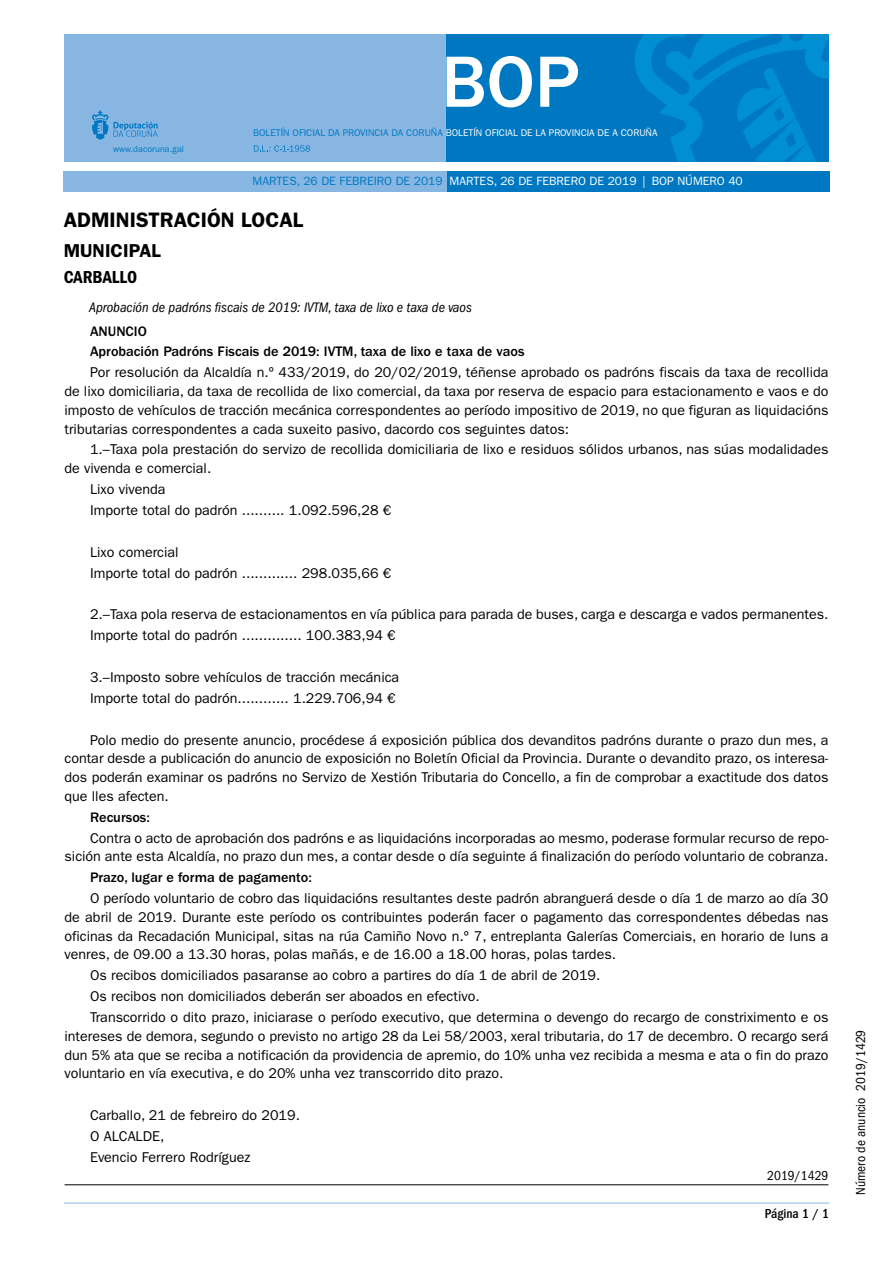
<style>
.page{position:relative;width:893px;height:1263px;background:#fff}
.page>*{position:absolute;margin:0;border:0;box-sizing:border-box;transform-origin:0 0}
.t1{font:500 75px "ITC Franklin Gothic Std";color:#fff}
.t2{font:600 21px "ITC Franklin Gothic Std";color:#000}
.t3{font:600 18.75px "ITC Franklin Gothic Std";color:#000}
.t4{font:18px "ITC Franklin Gothic Std Dm Cd";color:#000}
.t5{font:14.25px/18.8px "ITC Franklin Gothic Std";color:#000}
.t6{font:500 14.25px/20.9px "ITC Franklin Gothic Std";color:#000}
.t7{font:italic condensed 14.25px "ITC Franklin Gothic Std";color:#000}
.t8{font:condensed 13.5px "ITC Franklin Gothic Std";color:#000}
.t9{font:500 condensed 13.5px "ITC Franklin Gothic Std";color:#000}
.t10{font:12px "ITC Franklin Gothic Std";color:#fff}
.t11{font:9.75px "ITC Franklin Gothic Std";color:#fff}
.t12{font:9px "ITC Franklin Gothic Std";color:#0078c1}
.s1{color:#0078c1}
</style>
<div class="page">
<div style="left:64px;top:34px;width:382px;height:128px;background:#88b6e3"></div>
<div style="left:446px;top:34px;width:383px;height:128px;background:#0078c1"></div>
<svg style="left:254px;top:145px;width:56px;height:7px"></svg>
<svg style="left:92px;top:110px;width:66px;height:30px"></svg>
<svg style="left:635px;top:34px;width:194px;height:128px"></svg>
<div style="left:446px;top:171px;width:383px;height:20px;background:#0078c1"></div>
<div style="left:64px;top:171px;width:383px;height:20px;background:#88b6e3"></div>
<hr style="left:64px;top:1203px;width:765px;height:1px;background:#88b6e3">
<hr style="left:65px;top:1184px;width:763px;height:1px;background:#000">
<p class="t12" style="left:113px;top:143px;width:72px">www.dacoruna.gal</p>
<h1 class="t1" style="left:441px;top:40px;width:140px">BOP</h1>
<p class="t11" style="left:253px;top:127px;width:406px"><span class="s1">BOLETÍN OFICIAL DA PROVINCIA DA CORUÑA</span> BOLETÍN OFICIAL DE LA PROVINCIA DE A CORUÑA</p>
<p class="t10" style="left:253px;top:174px;width:492px"><span class="s1">MARTES, 26 DE FEBREIRO DE 2019</span> MARTES, 26 DE FEBRERO DE 2019 | BOP NÚMERO 40</p>
<h2 class="t2" style="left:64px;top:207px;width:229px">ADMINISTRACIÓN LOCAL</h2>
<h3 class="t3" style="left:64px;top:239px;width:88px">MUNICIPAL</h3>
<p class="t4" style="left:64px;top:267px;width:75px">CARBALLO</p>
<p class="t7" style="left:89px;top:300px;width:384px">Aprobación de padróns fiscais de 2019: IVTM, taxa de lixo e taxa de vaos</p>
<p class="t6" style="left:90px;top:321px;width:436px">ANUNCIO<br>Aprobación Padróns Fiscais de 2019: IVTM, taxa de lixo e taxa de vaos</p>
<p class="t5" style="left:65px;top:363px;width:765px;text-align:justify;text-indent:26px">Por resolución da Alcaldía n.º 433/2019, do 20/02/2019, téñense aprobado os padróns fiscais da taxa de recollida de lixo domiciliaria, da taxa de recollida de lixo comercial, da taxa por reserva de espacio para estacionamento e vaos e do imposto de vehículos de tracción mecánica correspondentes ao período impositivo de 2019, no que figuran as liquidacións tributarias correspondentes a cada suxeito pasivo, dacordo cos seguintes datos:</p>
<p class="t5" style="left:65px;top:440px;width:765px;text-indent:26px">1.–Taxa pola prestación do servizo de recollida domiciliaria de lixo e residuos sólidos urbanos, nas súas modalidades de vivenda e comercial.</p>
<p class="t5" style="left:90px;top:479px;width:303px;line-height:20.9px">Lixo vivenda<br>Importe total do padrón .......... 1.092.596,28 €</p>
<p class="t5" style="left:90px;top:542px;width:303px;line-height:20.9px">Lixo comercial<br>Importe total do padrón ............. 298.035,66 €</p>
<p class="t5" style="left:90px;top:604px;width:740px;line-height:20.9px">2.–Taxa pola reserva de estacionamentos en vía pública para parada de buses, carga e descarga e vados permanentes.<br>Importe total do padrón .............. 100.383,94 €</p>
<p class="t5" style="left:90px;top:667px;width:311px;line-height:20.9px">3.–Imposto sobre vehículos de tracción mecánica<br>Importe total do padrón............ 1.229.706,94 €</p>
<p class="t5" style="left:65px;top:730px;width:765px;text-align:justify;text-indent:26px">Polo medio do presente anuncio, procédese á exposición pública dos devanditos padróns durante o prazo dun mes, a contar desde a publicación do anuncio de exposición no Boletín Oficial da Provincia. Durante o devandito prazo, os interesa&shy;dos poderán examinar os padróns no Servizo de Xestión Tributaria do Concello, a fin de comprobar a exactitude dos datos que lles afecten.</p>
<p class="t6" style="left:90px;top:807px;width:61px">Recursos:</p>
<p class="t5" style="left:65px;top:828px;width:765px;text-align:right">Contra o acto de aprobación dos padróns e as liquidacións incorporadas ao mesmo, poderase formular recurso de repo&shy;sición ante esta Alcaldía, no prazo dun mes, a contar desde o día seguinte á finalización do período voluntario de cobranza.</p>
<p class="t6" style="left:90px;top:867px;width:223px">Prazo, lugar e forma de pagamento:</p>
<p class="t5" style="left:65px;top:889px;width:765px;text-align:justify;text-indent:26px">O período voluntario de cobro das liquidacións resultantes deste padrón abranguerá desde o día 1 de marzo ao día 30 de abril de 2019. Durante este período os contribuintes poderán facer o pagamento das correspondentes débedas nas oficinas da Recadación Municipal, sitas na rúa Camiño Novo n.º 7, entreplanta Galerías Comerciais, en horario de luns a venres, de 09.00 a 13.30 horas, polas mañás, e de 16.00 a 18.00 horas, polas tardes.</p>
<p class="t5" style="left:90px;top:965px;width:740px;line-height:20.9px">Os recibos domiciliados pasaranse ao cobro a partires do día 1 de abril de 2019.<br>Os recibos non domiciliados deberán ser aboados en efectivo.<br>Transcorrido o dito prazo, iniciarase o período executivo, que determina o devengo do recargo de constriximento e os</p>
<p class="t5" style="left:65px;top:1027px;width:765px;text-align:justify">intereses de demora, segundo o previsto no artigo 28 da Lei 58/2003, xeral tributaria, do 17 de decembro. O recargo será dun 5% ata que se reciba a notificación da providencia de apremio, do 10% unha vez recibida a mesma e ata o fin do prazo voluntario en vía executiva, e do 20% unha vez transcorrido dito prazo.</p>
<p class="t5" style="left:90px;top:1105px;width:211px;line-height:20.9px">Carballo, 21 de febreiro do 2019.<br>O ALCALDE,<br>Evencio Ferrero Rodríguez</p>
<p class="t8" style="left:767px;top:1168px;width:63px">2019/1429</p>
<p class="t9" style="left:765px;top:1206px;width:66px">Página 1 / 1</p>
<p class="t8" style="left:853px;top:1195px;width:167px;rotate:-90deg">Número de anuncio 2019/1429</p>
</div>
